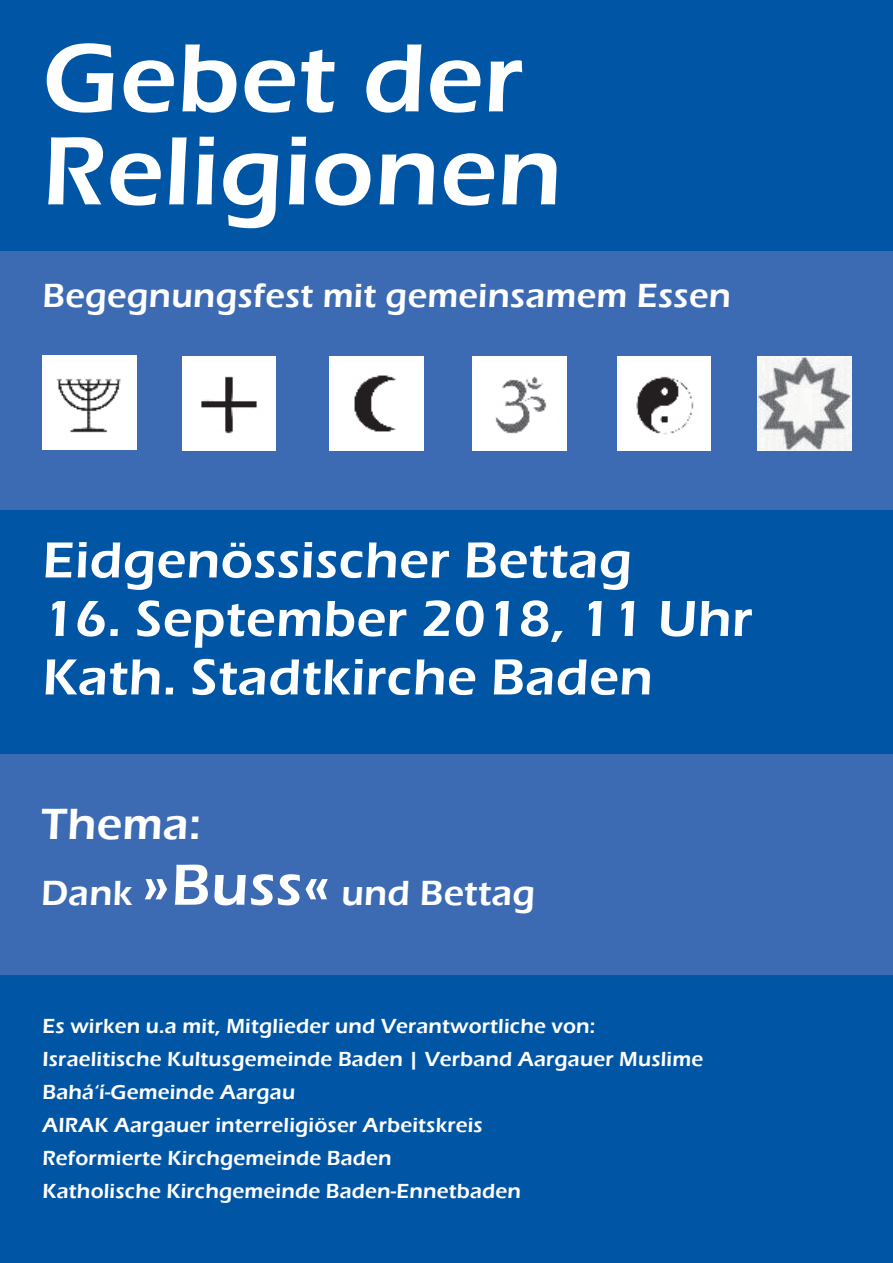
<style>
.page{position:relative;width:893px;height:1263px;background:#fff}
.page>*{position:absolute;margin:0;border:0;box-sizing:border-box;transform-origin:0 0}
.t1{font:600 100.5px/93px "Eras ITC";letter-spacing:.01em;color:#fff}
.t2{font:600 52.5px/58.5px "Eras ITC";letter-spacing:.01em;color:#fff}
.t3{font:600 45px "Eras ITC";letter-spacing:.01em;color:#fff}
.t4{font:600 36px "Eras ITC";letter-spacing:.01em;color:#fff}
.t5{font:600 34.5px "Eras ITC";letter-spacing:.01em;color:#fff}
.t6{font:600 21px/33px "Eras ITC";letter-spacing:.01em;color:#fff}
.s1{font-size:60px}
</style>
<div class="page">
<div style="left:0;top:0;width:893px;height:257px;background:#0155a5"></div>
<div style="left:0;top:251px;width:893px;height:262px;background:#3d6bb3"></div>
<div style="left:0;top:510px;width:893px;height:270px;background:#0155a5"></div>
<div style="left:0;top:754px;width:893px;height:230px;background:#3d6bb3"></div>
<div style="left:0;top:975px;width:893px;height:288px;background:#0155a5"></div>
<img style="left:182px;top:356px;width:94px;height:94px">
<img style="left:329px;top:356px;width:94px;height:94px">
<img style="left:473px;top:356px;width:93px;height:94px">
<img style="left:617px;top:356px;width:94px;height:94px">
<img style="left:43px;top:356px;width:93px;height:93px">
<img style="left:757px;top:356px;width:94px;height:94px">
<h1 class="t1" style="left:43px;top:32px;width:521px">Gebet der<br>Religionen</h1>
<h3 class="t5" style="left:43px;top:276px;width:690px">Begegnungsfest mit gemeinsamem Essen</h3>
<h2 class="t2" style="left:43px;top:531px;width:591px">Eidgenössischer Bettag</h2>
<h2 class="t2" style="left:43px;top:590px;width:711px">16. September 2018, 11 Uhr<br>Kath. Stadtkirche Baden</h2>
<h3 class="t3" style="left:41px;top:798px;width:161px">Thema:</h3>
<h3 class="t4" style="left:41px;top:872px;width:496px">Dank <span class="s1">»Buss«</span> und Bettag</h3>
<p class="t6" style="left:43px;top:1009px;width:662px">Es wirken u.a mit, Mitglieder und Verantwortliche von:<br>Israelitische Kultusgemeinde Baden | Verband Aargauer Muslime Bahá‘í-Gemeinde Aargau<br>AIRAK Aargauer interreligiöser Arbeitskreis<br>Reformierte Kirchgemeinde Baden<br>Katholische Kirchgemeinde Baden-Ennetbaden</p>
</div>
